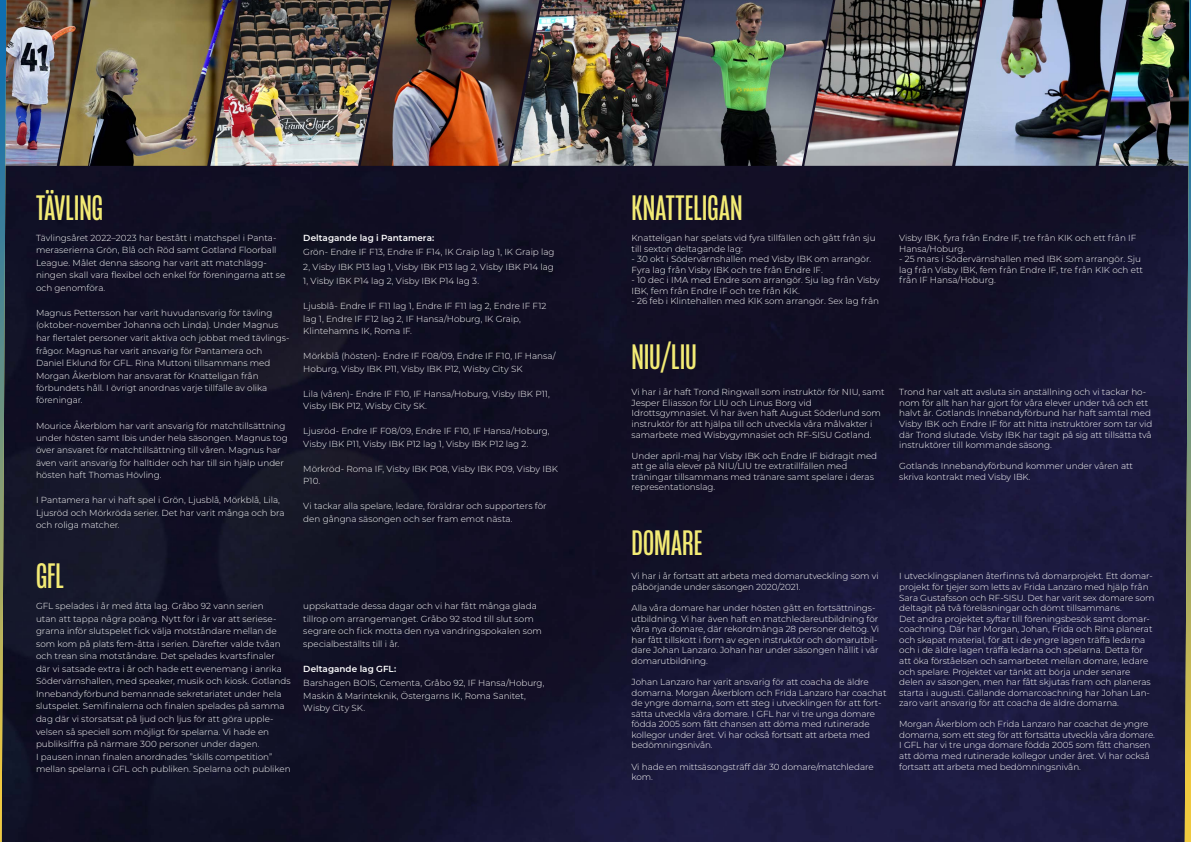
<style>
.page{position:relative;width:1191px;height:842px;background:#fff}
.page>*{position:absolute;margin:0;border:0;box-sizing:border-box;transform-origin:0 0}
.t1{font:36.3px "Mongoose";letter-spacing:.005em;color:#f3eb75}
.t2{font:300 8.8px/10.6px "Montserrat";letter-spacing:-.005em;color:#fff}
.t3{font:600 8.8px "Montserrat";letter-spacing:.005em;color:#fff}
</style>
<div class="page">
<img style="left:6px;top:166px;width:1178px;height:676px">
<img style="left:6px;top:0;width:53px;height:166px">
<img style="left:238px;top:0;width:122px;height:166px">
<img style="left:59px;top:0;width:179px;height:166px">
<img style="left:539px;top:0;width:115px;height:166px">
<img style="left:360px;top:0;width:179px;height:166px">
<img style="left:654px;top:0;width:150px;height:166px">
<img style="left:983px;top:0;width:115px;height:166px">
<img style="left:804px;top:0;width:179px;height:166px">
<img style="left:1098px;top:0;width:86px;height:166px">
<svg style="left:0;top:0;width:6px;height:842px;background:#4a6a69"></svg>
<svg style="left:1184px;top:0;width:7px;height:842px;background:#636c57"></svg>
<h1 class="t1" style="left:36px;top:187px;width:68px">TÄVLING</h1>
<p class="t2" style="left:36px;top:231px;width:251px;line-height:12.5px">Tävlingsåret 2022–2023 har bestått i matchspel i Panta&shy;meraserierna Grön, Blå och Röd samt Gotland Floorball League. Målet denna säsong har varit att matchlägg&shy;ningen skall vara flexibel och enkel för föreningarna att se och genomföra.</p>
<p class="t2" style="left:36px;top:306px;width:255px;line-height:12.5px">Magnus Pettersson har varit huvudansvarig för tävling (oktober-november Johanna och Linda). Under Magnus har flertalet personer varit aktiva och jobbat med tävlings&shy;frågor. Magnus har varit ansvarig för Pantamera och Daniel Eklund för GFL. Rina Muttoni tillsammans med Morgan Åkerblom har ansvarat för Knatteligan från förbundets håll. I övrigt anordnas varje tillfälle av olika föreningar.</p>
<p class="t2" style="left:36px;top:419px;width:253px;line-height:12.5px">Mourice Åkerblom har varit ansvarig för matchtillsättning under hösten samt Ibis under hela säsongen. Magnus tog över ansvaret för matchtillsättning till våren. Magnus har även varit ansvarig för halltider och har till sin hjälp under hösten haft Thomas Hövling.</p>
<p class="t2" style="left:36px;top:494px;width:250px;line-height:12.5px">I Pantamera har vi haft spel i Grön, Ljusblå, Mörkblå, Lila,<br>Ljusröd och Mörkröda serier. Det har varit många och bra och roliga matcher.</p>
<h1 class="t1" style="left:36px;top:556px;width:29px">GFL</h1>
<p class="t3" style="left:303px;top:232px;width:132px">Deltagande lag i Pantamera:</p>
<p class="t2" style="left:303px;top:245px;width:253px;line-height:14.5px;text-align:justify">Grön- Endre IF F13, Endre IF F14, IK Graip lag 1, IK Graip lag 2, Visby IBK P13 lag 1, Visby IBK P13 lag 2, Visby IBK P14 lag 1, Visby IBK P14 lag 2, Visby IBK P14 lag 3.</p>
<p class="t2" style="left:303px;top:300px;width:245px;line-height:12.5px">Ljusblå- Endre IF F11 lag 1, Endre IF F11 lag 2, Endre IF F12 lag 1, Endre IF F12 lag 2, IF Hansa/Hoburg, IK Graip,<br>Klintehamns IK, Roma IF.</p>
<p class="t2" style="left:303px;top:350px;width:254px;line-height:12.5px">Mörkblå (hösten)- Endre IF F08/09, Endre IF F10, IF Hansa/<br>Hoburg, Visby IBK P11, Visby IBK P12, Wisby City SK</p>
<p class="t2" style="left:303px;top:387px;width:248px;line-height:12.5px">Lila (våren)- Endre IF F10, IF Hansa/Hoburg, Visby IBK P11,<br>Visby IBK P12, Wisby City SK.</p>
<p class="t2" style="left:303px;top:425px;width:248px;line-height:12.5px">Ljusröd- Endre IF F08/09, Endre IF F10, IF Hansa/Hoburg,<br>Visby IBK P11, Visby IBK P12 lag 1, Visby IBK P12 lag 2.</p>
<p class="t2" style="left:303px;top:462px;width:256px;line-height:12.5px">Mörkröd- Roma IF, Visby IBK P08, Visby IBK P09, Visby IBK<br>P10.</p>
<p class="t2" style="left:303px;top:500px;width:245px;line-height:12.5px">Vi tackar alla spelare, ledare, föräldrar och supporters för den gångna säsongen och ser fram emot nästa.</p>
<p class="t2" style="left:36px;top:600px;width:256px;line-height:12.5px">GFL spelades i år med åtta lag. Gråbo 92 vann serien<br>utan att tappa några poäng. Nytt för i år var att seriese&shy;grarna inför slutspelet fick välja motståndare mellan de som kom på plats fem-åtta i serien. Därefter valde tvåan och trean sina motståndare. Det spelades kvartsfinaler där vi satsade extra i år och hade ett evenemang i anrika Södervärnshallen, med speaker, musik och kiosk. Gotlands Innebandyförbund bemannade sekretariatet under hela slutspelet. Semifinalerna och finalen spelades på samma dag där vi storsatsat på ljud och ljus för att göra upple&shy;velsen så speciell som möjligt för spelarna. Vi hade en publiksiffra på närmare 300 personer under dagen.<br>I pausen innan finalen anordnades ”skills competition” mellan spelarna i GFL och publiken. Spelarna och publiken</p>
<p class="t2" style="left:303px;top:600px;width:240px;line-height:12.5px">uppskattade dessa dagar och vi har fått många glada tillrop om arrangemanget. Gråbo 92 stod till slut som segrare och fick motta den nya vandringspokalen som specialbeställts till i år.</p>
<p class="t3" style="left:303px;top:663px;width:95px">Deltagande lag GFL:</p>
<p class="t2" style="left:303px;top:677px;width:243px;line-height:12.5px">Barshagen BOIS, Cementa, Gråbo 92, IF Hansa/Hoburg,<br>Maskin &amp; Marinteknik, Östergarns IK, Roma Sanitet,<br>Wisby City SK.</p>
<h1 class="t1" style="left:631px;top:187px;width:113px">KNATTELIGAN</h1>
<p class="t2" style="left:631px;top:232px;width:245px">Knatteligan har spelats vid fyra tillfällen och gått från sju till sexton deltagande lag:</p>
<p class="t2" style="left:631px;top:253px;width:241px">- 30 okt i Södervärnshallen med Visby IBK om arrangör.<br>Fyra lag från Visby IBK och tre från Endre IF.</p>
<p class="t2" style="left:631px;top:274px;width:250px">- 10 dec i IMA med Endre som arrangör. Sju lag från Visby<br>IBK, fem från Endre IF och tre från KIK.</p>
<p class="t2" style="left:631px;top:296px;width:249px">- 26 feb i Klintehallen med KIK som arrangör. Sex lag från</p>
<h1 class="t1" style="left:631px;top:337px;width:67px">NIU/LIU</h1>
<p class="t2" style="left:631px;top:387px;width:255px">Vi har i år haft Trond Ringwall som instruktör för NIU, samt Jesper Eliasson för LIU och Linus Borg vid Idrottsgymnasiet. Vi har även haft August Söderlund som instruktör för att hjälpa till och utveckla våra målvakter i samarbete med Wisbygymnasiet och RF-SISU Gotland.</p>
<p class="t2" style="left:631px;top:450px;width:247px">Under april-maj har Visby IBK och Endre IF bidragit med att ge alla elever på NIU/LIU tre extratillfällen med träningar tillsammans med tränare samt spelare i deras representationslag.</p>
<p class="t2" style="left:899px;top:232px;width:239px">Visby IBK, fyra från Endre IF, tre från KIK och ett från IF<br>Hansa/Hoburg.</p>
<p class="t2" style="left:899px;top:253px;width:245px">- 25 mars i Södervärnshallen med IBK som arrangör. Sju lag från Visby IBK, fem från Endre IF, tre från KIK och ett från IF Hansa/Hoburg.</p>
<p class="t2" style="left:899px;top:387px;width:255px">Trond har valt att avsluta sin anställning och vi tackar ho&shy;nom för allt han har gjort för våra elever under två och ett halvt år. Gotlands Innebandyförbund har haft samtal med Visby IBK och Endre IF för att hitta instruktörer som tar vid där Trond slutade. Visby IBK har tagit på sig att tillsätta två instruktörer till kommande säsong.</p>
<p class="t2" style="left:899px;top:460px;width:235px">Gotlands Innebandyförbund kommer under våren att skriva kontrakt med Visby IBK.</p>
<h1 class="t1" style="left:631px;top:522px;width:72px">DOMARE</h1>
<p class="t2" style="left:631px;top:571px;width:249px">Vi har i år fortsatt att arbeta med domarutveckling som vi påbörjande under säsongen 2020/2021.</p>
<p class="t2" style="left:631px;top:602px;width:249px">Alla våra domare har under hösten gått en fortsättnings&shy;utbildning. Vi har även haft en matchledareutbildning för våra nya domare, där rekordmånga 28 personer deltog. Vi har fått tillskott i form av egen instruktör och domarutbil&shy;dare Johan Lanzaro. Johan har under säsongen hållit i vår domarutbildning.</p>
<p class="t2" style="left:631px;top:676px;width:256px">Johan Lanzaro har varit ansvarig för att coacha de äldre domarna. Morgan Åkerblom och Frida Lanzaro har coachat de yngre domarna, som ett steg i utvecklingen för att fort&shy;sätta utveckla våra domare. I GFL har vi tre unga domare födda 2005 som fått chansen att döma med rutinerade kollegor under året. Vi har också fortsatt att arbeta med bedömningsnivån.</p>
<p class="t2" style="left:631px;top:761px;width:244px">Vi hade en mittsäsongsträff där 30 domare/matchledare kom.</p>
<p class="t2" style="left:899px;top:571px;width:257px">I utvecklingsplanen återfinns två domarprojekt. Ett domar&shy;projekt för tjejer som letts av Frida Lanzaro med hjälp från Sara Gustafsson och RF-SISU. Det har varit sex domare som deltagit på två föreläsningar och dömt tillsammans.<br>Det andra projektet syftar till föreningsbesök samt domar&shy;coachning. Där har Morgan, Johan, Frida och Rina planerat och skapat material, för att i de yngre lagen träffa ledarna och i de äldre lagen träffa ledarna och spelarna. Detta för att öka förståelsen och samarbetet mellan domare, ledare och spelare. Projektet var tänkt att börja under senare delen av säsongen, men har fått skjutas fram och planeras starta i augusti. Gällande domarcoachning har Johan Lan&shy;zaro varit ansvarig för att coacha de äldre domarna.</p>
<p class="t2" style="left:899px;top:719px;width:257px">Morgan Åkerblom och Frida Lanzaro har coachat de yngre domarna, som ett steg för att fortsätta utveckla våra domare.<br>I GFL har vi tre unga domare födda 2005 som fått chansen att döma med rutinerade kollegor under året. Vi har också fortsatt att arbeta med bedömningsnivån.</p>
</div>
